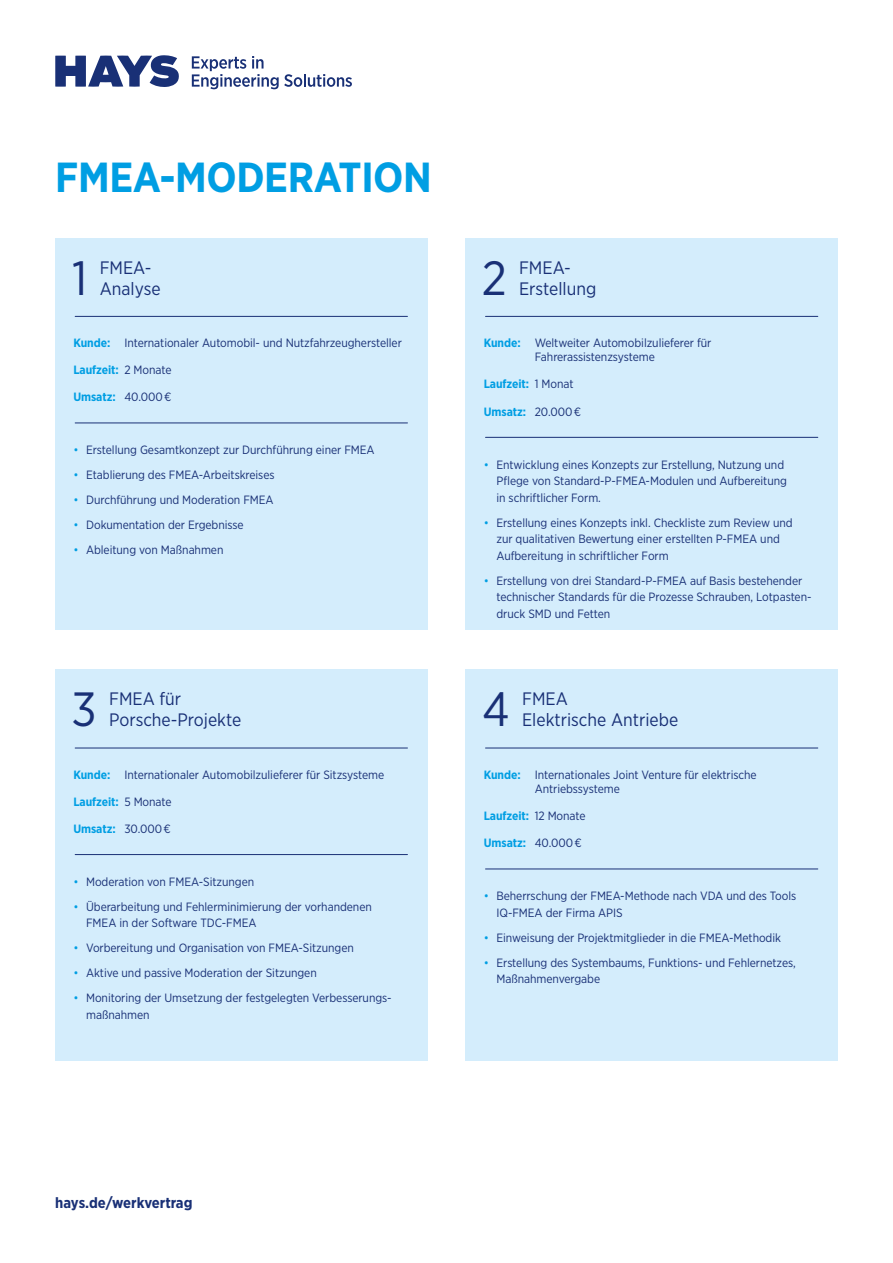
<style>
.page{position:relative;width:893px;height:1263px;background:#fff}
.page>*{position:absolute;margin:0;border:0;box-sizing:border-box;transform-origin:0 0}
.t1{font:48px "Gotham Narrow";color:#193076}
.t2{font:700 42px "Gotham Narrow";letter-spacing:-.01em;color:#009ee3}
.t3{font:18px/21px "Gotham Narrow";color:#193076}
.t4{font:700 15px "Gotham Narrow";color:#193076}
.t5{font:12px/16.5px "Gotham Narrow";letter-spacing:-.005em;color:#193076}
.t6{font:700 12px "Gotham Narrow";letter-spacing:-.005em;color:#009ee3}
.s1{font-weight:700;color:#009ee3}
.s2{font-weight:400;color:#193076}
.s3{color:#009ee3}
</style>
<div class="page">
<svg style="left:55px;top:55px;width:124px;height:32px"></svg>
<svg style="left:192px;top:56px;width:160px;height:33px"></svg>
<div style="left:55px;top:238px;width:372px;height:391px;background:#d4edfc"></div>
<hr style="left:75px;top:316px;width:332px;height:1px;background:#193076">
<hr style="left:75px;top:422px;width:332px;height:1px;background:#193076">
<div style="left:466px;top:238px;width:372px;height:391px;background:#d4edfc"></div>
<hr style="left:485px;top:316px;width:333px;height:1px;background:#193076">
<hr style="left:485px;top:437px;width:333px;height:1px;background:#193076">
<div style="left:55px;top:670px;width:372px;height:391px;background:#d4edfc"></div>
<hr style="left:75px;top:747px;width:332px;height:1px;background:#193076">
<hr style="left:75px;top:854px;width:332px;height:1px;background:#193076">
<div style="left:466px;top:670px;width:372px;height:391px;background:#d4edfc"></div>
<hr style="left:485px;top:747px;width:333px;height:1px;background:#193076">
<hr style="left:485px;top:868px;width:333px;height:1px;background:#193076">
<h2 class="t2" style="left:55px;top:152px;width:378px">FMEA-MODERATION</h2>
<h1 class="t1" style="left:72px;top:249px;width:17px">1</h1>
<h3 class="t3" style="left:100px;top:257px;width:62px">FMEA-<br>Analyse</h3>
<p class="t5" style="left:73px;top:334px;width:330px"><span class="s1">Kunde:</span> Internationaler Automobil- und Nutzfahrzeughersteller</p>
<p class="t6" style="left:73px;top:363px;width:100px">Laufzeit: <span class="s2">2 Monate</span></p>
<p class="t6" style="left:73px;top:390px;width:100px">Umsatz: <span class="s2">40.000€</span></p>
<p class="t5" style="left:73px;top:442px;width:303px"><span class="s3">•</span> Erstellung Gesamtkonzept zur Durchführung einer FMEA</p>
<p class="t5" style="left:73px;top:467px;width:203px"><span class="s3">•</span> Etablierung des FMEA-Arbeitskreises</p>
<p class="t5" style="left:73px;top:492px;width:202px"><span class="s3">•</span> Durchführung und Moderation FMEA</p>
<p class="t5" style="left:73px;top:517px;width:172px"><span class="s3">•</span> Dokumentation der Ergebnisse</p>
<p class="t5" style="left:73px;top:542px;width:152px"><span class="s3">•</span> Ableitung von Maßnahmen</p>
<h1 class="t1" style="left:72px;top:680px;width:27px">3</h1>
<h3 class="t3" style="left:109px;top:688px;width:134px">FMEA für<br>Porsche-Projekte</h3>
<p class="t5" style="left:73px;top:766px;width:312px"><span class="s1">Kunde:</span> Internationaler Automobilzulieferer für Sitzsysteme</p>
<p class="t6" style="left:73px;top:794px;width:100px">Laufzeit: <span class="s2">5 Monate</span></p>
<p class="t6" style="left:73px;top:821px;width:99px">Umsatz: <span class="s2">30.000€</span></p>
<p class="t5" style="left:73px;top:873px;width:182px"><span class="s3">•</span> Moderation von FMEA-Sitzungen</p>
<p class="t5" style="left:86px;top:898px;width:287px;text-indent:-13px"><span class="s3">•</span> Überarbeitung und Fehlerminimierung der vorhandenen<br>FMEA in der Software TDC-FMEA</p>
<p class="t5" style="left:73px;top:940px;width:282px"><span class="s3">•</span> Vorbereitung und Organisation von FMEA-Sitzungen</p>
<p class="t5" style="left:73px;top:965px;width:245px"><span class="s3">•</span> Aktive und passive Moderation der Sitzungen</p>
<p class="t5" style="left:86px;top:990px;width:307px;text-indent:-13px"><span class="s3">•</span> Monitoring der Umsetzung der festgelegten Verbesserungs&shy;maßnahmen</p>
<h1 class="t1" style="left:482px;top:249px;width:26px">2</h1>
<h3 class="t3" style="left:519px;top:257px;width:79px">FMEA-<br>Erstellung</h3>
<p class="t5" style="left:484px;top:335px;width:229px;line-height:14.4px;text-align:center"><span class="s1">Kunde:</span> Weltweiter Automobilzulieferer für<br>Fahrerassistenzsysteme</p>
<p class="t6" style="left:484px;top:377px;width:91px">Laufzeit: <span class="s2">1 Monat</span></p>
<p class="t6" style="left:484px;top:404px;width:99px">Umsatz: <span class="s2">20.000€</span></p>
<p class="t5" style="left:496px;top:456px;width:292px;text-indent:-13px"><span class="s3">•</span> Entwicklung eines Konzepts zur Erstellung, Nutzung und<br>Pflege von Standard-P-FMEA-Modulen und Aufbereitung in schriftlicher Form.</p>
<p class="t5" style="left:496px;top:514px;width:298px;text-indent:-13px"><span class="s3">•</span> Erstellung eines Konzepts inkl. Checkliste zum Review und zur qualitativen Bewertung einer erstellten P-FMEA und<br>Aufbereitung in schriftlicher Form</p>
<p class="t5" style="left:496px;top:572px;width:317px;text-indent:-13px"><span class="s3">•</span> Erstellung von drei Standard-P-FMEA auf Basis bestehender technischer Standards für die Prozesse Schrauben, Lotpasten&shy;druck SMD und Fetten</p>
<h1 class="t1" style="left:482px;top:680px;width:29px">4</h1>
<h3 class="t3" style="left:522px;top:688px;width:158px">FMEA<br>Elektrische Antriebe</h3>
<p class="t5" style="left:535px;top:767px;width:224px;line-height:14.4px;text-indent:-51px"><span class="s1">Kunde:</span> Internationales Joint Venture für elektrische<br>Antriebssysteme</p>
<p class="t6" style="left:484px;top:809px;width:103px">Laufzeit: <span class="s2">12 Monate</span></p>
<p class="t6" style="left:484px;top:836px;width:100px">Umsatz: <span class="s2">40.000€</span></p>
<p class="t5" style="left:496px;top:888px;width:301px;text-indent:-13px"><span class="s3">•</span> Beherrschung der FMEA-Methode nach VDA und des Tools<br>IQ-FMEA der Firma APIS</p>
<p class="t5" style="left:484px;top:929px;width:299px"><span class="s3">•</span> Einweisung der Projektmitglieder in die FMEA-Methodik</p>
<p class="t5" style="left:496px;top:954px;width:301px;text-indent:-13px"><span class="s3">•</span> Erstellung des Systembaums, Funktions- und Fehlernetzes,<br>Maßnahmenvergabe</p>
<p class="t4" style="left:55px;top:1193px;width:139px">hays.de/werkvertrag</p>
</div>
